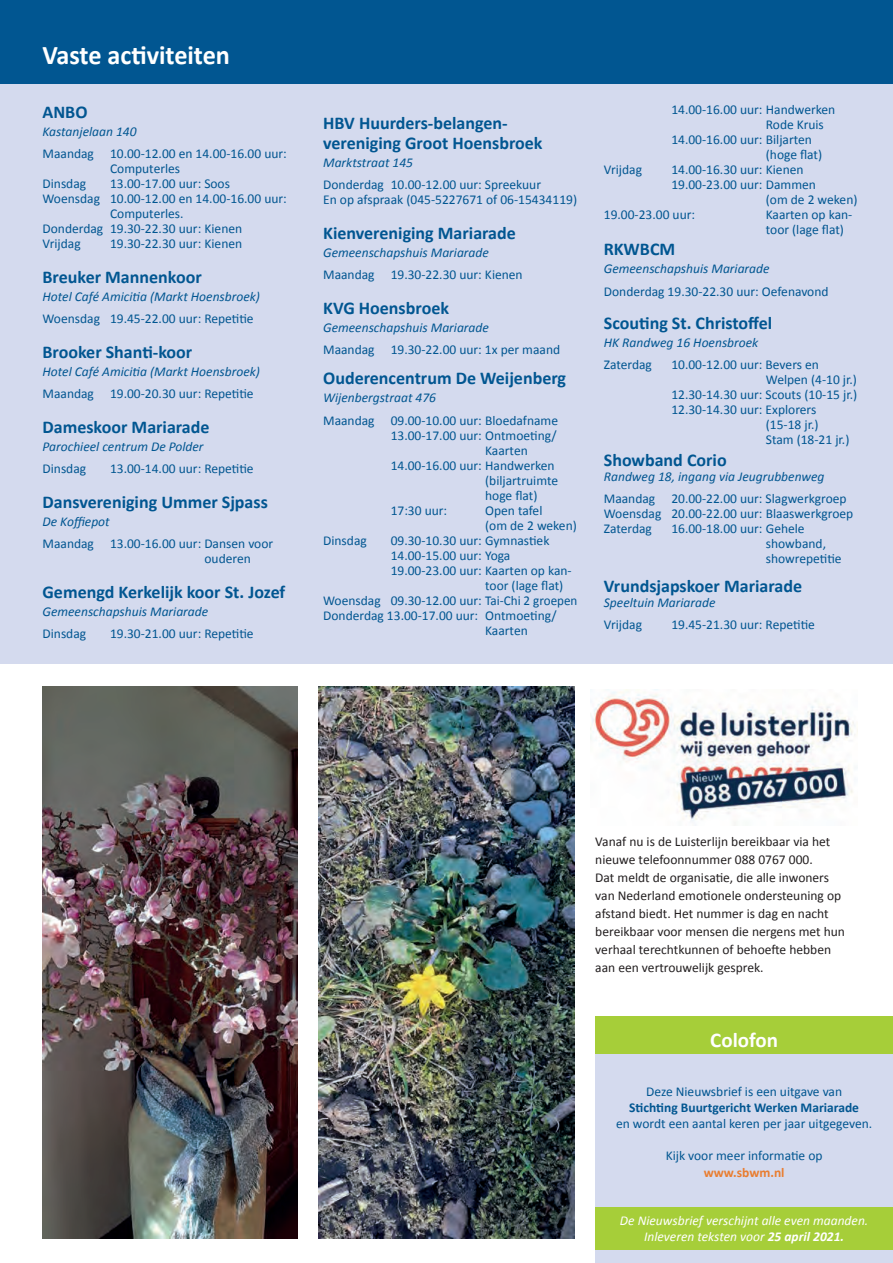
<style>
.page{position:relative;width:893px;height:1263px;background:#fff}
.page>*{position:absolute;margin:0;border:0;box-sizing:border-box;transform-origin:0 0}
.t1{font:700 27px "Calibri";color:#fff}
.t2{font:700 21px "Calibri";color:#fff}
.t3{font:700 18px/19.5px "Calibri";color:#015691}
.t4{font:13.5px/15px "Calibri";color:#015691}
.t5{font:italic 13.5px "Calibri";color:#015691}
.t6{font:13.5px/18px "Calibri";color:#231f20}
.t7{font:italic 13.5px/16.2px "Calibri";color:#fff;text-align:center}
.t8{font:700 13.5px "Calibri";color:#015691}
.t9{font:700 13.5px "Calibri";color:#e97d30}
.s1{font-weight:700}
</style>
<div class="page">
<div style="left:595px;top:1052px;width:298px;height:211px;background:#d4daee"></div>
<div style="left:595px;top:1016px;width:298px;height:37px;background:#a6ce39"></div>
<div style="left:595px;top:1208px;width:298px;height:42px;background:#a6ce39"></div>
<div style="left:0;top:0;width:893px;height:663px;background:#d4daee"></div>
<div style="left:0;top:0;width:893px;height:83px;background:#015691"></div>
<img style="left:590px;top:689px;width:265px;height:136px">
<img style="left:43px;top:686px;width:255px;height:552px">
<img style="left:319px;top:686px;width:255px;height:552px">
<h1 class="t1" style="left:43px;top:37px;width:189px">Vaste activiteiten</h1>
<h3 class="t3" style="left:43px;top:102px;width:47px">ANBO</h3>
<p class="t5" style="left:43px;top:122px;width:96px">Kastanjelaan 140</p>
<p class="t4" style="left:43px;top:146px;width:246px">Maandag 10.00-12.00 en 14.00-16.00 uur:</p>
<p class="t4" style="left:110px;top:161px;width:72px">Computerles</p>
<p class="t4" style="left:43px;top:176px;width:45px">Dinsdag</p>
<p class="t4" style="left:110px;top:176px;width:122px">13.00-17.00 uur: Soos</p>
<p class="t4" style="left:43px;top:191px;width:246px">Woensdag 10.00-12.00 en 14.00-16.00 uur:</p>
<p class="t4" style="left:110px;top:206px;width:75px">Computerles.</p>
<p class="t4" style="left:43px;top:221px;width:201px">Donderdag 19.30-22.30 uur: Kienen</p>
<p class="t4" style="left:43px;top:236px;width:40px">Vrijdag</p>
<p class="t4" style="left:110px;top:236px;width:134px">19.30-22.30 uur: Kienen</p>
<h3 class="t3" style="left:43px;top:267px;width:161px">Breuker Mannenkoor</h3>
<p class="t5" style="left:43px;top:287px;width:219px">Hotel Café Amicitia (Markt Hoensbroek)</p>
<p class="t4" style="left:43px;top:311px;width:213px">Woensdag 19.45-22.00 uur: Repetitie</p>
<h3 class="t3" style="left:43px;top:342px;width:151px">Brooker Shanti-koor</h3>
<p class="t5" style="left:43px;top:362px;width:219px">Hotel Café Amicitia (Markt Hoensbroek)</p>
<p class="t4" style="left:43px;top:386px;width:213px">Maandag 19.00-20.30 uur: Repetitie</p>
<h3 class="t3" style="left:43px;top:417px;width:169px">Dameskoor Mariarade</h3>
<p class="t5" style="left:43px;top:437px;width:163px">Parochieel centrum De Polder</p>
<p class="t4" style="left:43px;top:461px;width:45px">Dinsdag</p>
<p class="t4" style="left:110px;top:461px;width:145px">13.00-14.00 uur: Repetitie</p>
<h3 class="t3" style="left:43px;top:492px;width:227px">Dansvereniging Ummer Sjpass</h3>
<p class="t5" style="left:43px;top:512px;width:69px">De Koffiepot</p>
<p class="t4" style="left:205px;top:536px;width:70px;text-indent:-162px">Maandag 13.00-16.00 uur: Dansen voor ouderen</p>
<h3 class="t3" style="left:43px;top:582px;width:244px">Gemengd Kerkelijk koor St. Jozef</h3>
<p class="t5" style="left:43px;top:602px;width:167px">Gemeenschapshuis Mariarade</p>
<p class="t4" style="left:43px;top:626px;width:45px">Dinsdag</p>
<p class="t4" style="left:110px;top:626px;width:145px">19.30-21.00 uur: Repetitie</p>
<h3 class="t3" style="left:323px;top:114px;width:221px">HBV Huurders-belangen&shy;vereniging Groot Hoensbroek</h3>
<p class="t5" style="left:323px;top:153px;width:91px">Marktstraat 145</p>
<p class="t4" style="left:323px;top:178px;width:255px">Donderdag 10.00-12.00 uur: Spreekuur<br>En op afspraak (045-5227671 of 06-15434119)</p>
<h3 class="t3" style="left:323px;top:223px;width:194px">Kienvereniging Mariarade</h3>
<p class="t5" style="left:323px;top:243px;width:167px">Gemeenschapshuis Mariarade</p>
<p class="t4" style="left:323px;top:268px;width:201px">Maandag 19.30-22.30 uur: Kienen</p>
<h3 class="t3" style="left:323px;top:298px;width:127px">KVG Hoensbroek</h3>
<p class="t5" style="left:323px;top:318px;width:167px">Gemeenschapshuis Mariarade</p>
<p class="t4" style="left:323px;top:343px;width:239px">Maandag 19.30-22.00 uur: 1x per maand</p>
<h3 class="t3" style="left:323px;top:369px;width:244px">Ouderencentrum De Weijenberg</h3>
<p class="t5" style="left:323px;top:389px;width:114px">Wijenbergstraat 476</p>
<p class="t4" style="left:323px;top:413px;width:236px">Maandag 09.00-10.00 uur: Bloedafname</p>
<p class="t4" style="left:391px;top:428px;width:168px">13.00-17.00 uur: Ontmoeting/</p>
<p class="t4" style="left:485px;top:443px;width:44px">Kaarten</p>
<p class="t4" style="left:391px;top:458px;width:166px">14.00-16.00 uur: Handwerken</p>
<p class="t4" style="left:485px;top:473px;width:74px">(biljartruimte</p>
<p class="t4" style="left:485px;top:488px;width:54px">hoge flat)</p>
<p class="t4" style="left:391px;top:503px;width:58px">17:30 uur:</p>
<p class="t4" style="left:485px;top:503px;width:93px">Open tafel<br>(om de 2 weken)</p>
<p class="t4" style="left:323px;top:533px;width:45px">Dinsdag</p>
<p class="t4" style="left:391px;top:533px;width:160px">09.30-10.30 uur: Gymnastiek</p>
<p class="t4" style="left:391px;top:548px;width:121px">14.00-15.00 uur: Yoga</p>
<p class="t4" style="left:391px;top:563px;width:183px">19.00-23.00 uur: Kaarten op kan-</p>
<p class="t4" style="left:485px;top:578px;width:80px">toor (lage flat)</p>
<p class="t4" style="left:323px;top:593px;width:256px">Woensdag 09.30-12.00 uur: Tai-Chi 2 groepen</p>
<p class="t4" style="left:323px;top:608px;width:235px">Donderdag 13.00-17.00 uur: Ontmoeting/</p>
<p class="t4" style="left:485px;top:623px;width:44px">Kaarten</p>
<p class="t4" style="left:671px;top:102px;width:166px">14.00-16.00 uur: Handwerken</p>
<p class="t4" style="left:766px;top:117px;width:60px">Rode Kruis</p>
<p class="t4" style="left:671px;top:132px;width:142px">14.00-16.00 uur: Biljarten</p>
<p class="t4" style="left:766px;top:147px;width:58px">(hoge flat)</p>
<p class="t4" style="left:604px;top:162px;width:40px">Vrijdag</p>
<p class="t4" style="left:671px;top:162px;width:134px">14.00-16.30 uur: Kienen</p>
<p class="t4" style="left:671px;top:177px;width:146px">19.00-23.00 uur: Dammen</p>
<p class="t4" style="left:766px;top:192px;width:93px">(om de 2 weken)</p>
<p class="t4" style="left:604px;top:207px;width:93px">19.00-23.00 uur:</p>
<p class="t4" style="left:766px;top:207px;width:88px">Kaarten op kan&shy;toor (lage flat)</p>
<h3 class="t3" style="left:604px;top:240px;width:73px">RKWBCM</h3>
<p class="t5" style="left:604px;top:260px;width:167px">Gemeenschapshuis Mariarade</p>
<p class="t4" style="left:604px;top:284px;width:226px">Donderdag 19.30-22.30 uur: Oefenavond</p>
<h3 class="t3" style="left:604px;top:313px;width:170px">Scouting St. Christoffel</h3>
<p class="t5" style="left:604px;top:333px;width:156px">HK Randweg 16 Hoensbroek</p>
<p class="t4" style="left:604px;top:358px;width:50px">Zaterdag</p>
<p class="t4" style="left:671px;top:358px;width:149px">10.00-12.00 uur: Bevers en</p>
<p class="t4" style="left:766px;top:373px;width:93px">Welpen (4-10 jr.)</p>
<p class="t4" style="left:671px;top:388px;width:187px">12.30-14.30 uur: Scouts (10-15 jr.)</p>
<p class="t4" style="left:671px;top:403px;width:147px">12.30-14.30 uur: Explorers</p>
<p class="t4" style="left:766px;top:418px;width:54px">(15-18 jr.)</p>
<p class="t4" style="left:766px;top:433px;width:85px">Stam (18-21 jr.)</p>
<h3 class="t3" style="left:604px;top:450px;width:124px">Showband Corio</h3>
<p class="t5" style="left:604px;top:467px;width:222px">Randweg 18, ingang via Jeugrubbenweg</p>
<p class="t4" style="left:604px;top:491px;width:251px">Maandag 20.00-22.00 uur: Slagwerkgroep<br>Woensdag 20.00-22.00 uur: Blaaswerkgroep<br>Zaterdag</p>
<p class="t4" style="left:766px;top:521px;width:77px;text-indent:-94px">16.00-18.00 uur: Gehele showband, showrepetitie</p>
<h3 class="t3" style="left:604px;top:576px;width:200px">Vrundsjapskoer Mariarade</h3>
<p class="t5" style="left:604px;top:593px;width:113px">Speeltuin Mariarade</p>
<p class="t4" style="left:604px;top:617px;width:40px">Vrijdag</p>
<p class="t4" style="left:671px;top:617px;width:145px">19.45-21.30 uur: Repetitie</p>
<p class="t6" style="left:595px;top:833px;width:251px">Vanaf nu is de Luisterlijn bereikbaar via het nieuwe telefoonnummer 088 0767 000.<br>Dat meldt de organisatie, die alle inwoners van Nederland emotionele ondersteuning op afstand biedt. Het nummer is dag en nacht bereikbaar voor mensen die nergens met hun verhaal terechtkunnen of behoefte hebben aan een vertrouwelijk gesprek.</p>
<h2 class="t2" style="left:710px;top:1026px;width:69px">Colofon</h2>
<p class="t4" style="left:646px;top:1084px;width:198px">Deze Nieuwsbrief is een uitgave van</p>
<p class="t8" style="left:629px;top:1099px;width:231px">Stichting Buurtgericht Werken Mariarade</p>
<p class="t4" style="left:616px;top:1116px;width:258px">en wordt een aantal keren per jaar uitgegeven.</p>
<p class="t4" style="left:666px;top:1148px;width:158px">Kijk voor meer informatie op</p>
<p class="t9" style="left:704px;top:1163px;width:82px">www.sbwm.nl</p>
<p class="t7" style="left:620px;top:1212px;width:250px">De Nieuwsbrief verschijnt alle even maanden.<br>Inleveren teksten voor <span class="s1">25 april 2021.</span></p>
</div>
